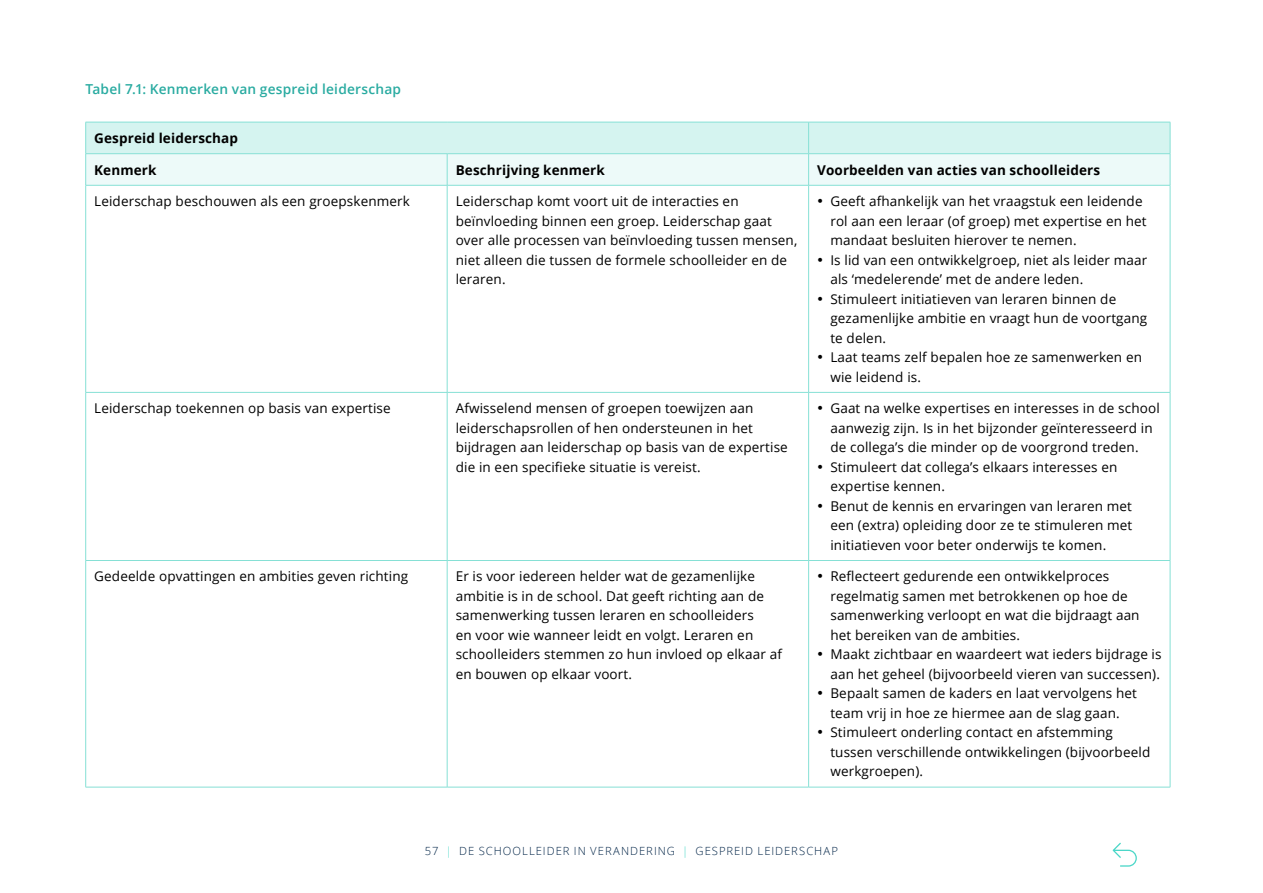
<style>
.page{position:relative;width:1263px;height:893px;background:#fff}
.page>*{position:absolute;margin:0;border:0;box-sizing:border-box;transform-origin:0 0}
.t1{font:600 13.65px "Open Sans";letter-spacing:.015em;color:#29aba1}
.t2{font:13.5px/19.5px "Open Sans";letter-spacing:.01em;color:#000}
.t3{font:700 13.5px "Open Sans";letter-spacing:.01em;color:#000}
.t4{font:300 11.25px "Open Sans";letter-spacing:.09em;color:#002447}
.s1{color:#4bd7c8}
</style>
<div class="page">
<svg style="left:86px;top:123px;width:1084px;height:62px;background:#e0f6f4"></svg>
<hr style="left:85px;top:122px;width:362px;height:1px;background:#86e0d5">
<hr style="left:85px;top:122px;width:1px;height:31px;background:#86e0d5">
<hr style="left:447px;top:122px;width:362px;height:1px;background:#86e0d5">
<hr style="left:809px;top:122px;width:361px;height:1px;background:#86e0d5">
<hr style="left:808px;top:122px;width:1px;height:31px;background:#86e0d5">
<hr style="left:1170px;top:122px;width:1px;height:31px;background:#86e0d5">
<hr style="left:85px;top:153px;width:362px;height:1px;background:#86e0d5">
<hr style="left:85px;top:154px;width:1px;height:31px;background:#86e0d5">
<hr style="left:447px;top:153px;width:362px;height:1px;background:#86e0d5">
<hr style="left:447px;top:154px;width:1px;height:31px;background:#86e0d5">
<hr style="left:809px;top:153px;width:361px;height:1px;background:#86e0d5">
<hr style="left:808px;top:154px;width:1px;height:31px;background:#86e0d5">
<hr style="left:1170px;top:154px;width:1px;height:31px;background:#86e0d5">
<hr style="left:85px;top:185px;width:362px;height:1px;background:#86e0d5">
<hr style="left:85px;top:185px;width:1px;height:207px;background:#86e0d5">
<hr style="left:447px;top:185px;width:362px;height:1px;background:#86e0d5">
<hr style="left:447px;top:185px;width:1px;height:207px;background:#86e0d5">
<hr style="left:809px;top:185px;width:361px;height:1px;background:#86e0d5">
<hr style="left:808px;top:185px;width:1px;height:207px;background:#86e0d5">
<hr style="left:1170px;top:185px;width:1px;height:207px;background:#86e0d5">
<hr style="left:85px;top:392px;width:362px;height:1px;background:#86e0d5">
<hr style="left:85px;top:393px;width:1px;height:167px;background:#86e0d5">
<hr style="left:447px;top:392px;width:362px;height:1px;background:#86e0d5">
<hr style="left:447px;top:393px;width:1px;height:167px;background:#86e0d5">
<hr style="left:809px;top:392px;width:361px;height:1px;background:#86e0d5">
<hr style="left:808px;top:393px;width:1px;height:167px;background:#86e0d5">
<hr style="left:1170px;top:393px;width:1px;height:167px;background:#86e0d5">
<hr style="left:85px;top:560px;width:362px;height:1px;background:#86e0d5">
<hr style="left:85px;top:561px;width:1px;height:226px;background:#86e0d5">
<hr style="left:447px;top:560px;width:362px;height:1px;background:#86e0d5">
<hr style="left:447px;top:561px;width:1px;height:226px;background:#86e0d5">
<hr style="left:809px;top:560px;width:361px;height:1px;background:#86e0d5">
<hr style="left:808px;top:561px;width:1px;height:226px;background:#86e0d5">
<hr style="left:1170px;top:561px;width:1px;height:226px;background:#86e0d5">
<hr style="left:85px;top:787px;width:362px;height:1px;background:#86e0d5">
<hr style="left:447px;top:787px;width:362px;height:1px;background:#86e0d5">
<hr style="left:809px;top:787px;width:361px;height:1px;background:#86e0d5">
<svg style="left:1113px;top:843px;width:24px;height:24px"></svg>
<p class="t1" style="left:85px;top:80px;width:317px">Tabel 7.1: Kenmerken van gespreid leiderschap</p>
<p class="t3" style="left:94px;top:129px;width:145px">Gespreid leiderschap</p>
<p class="t3" style="left:94px;top:160px;width:64px">Kenmerk</p>
<p class="t3" style="left:456px;top:160px;width:151px">Beschrijving kenmerk</p>
<p class="t3" style="left:817px;top:160px;width:285px">Voorbeelden van acties van schoolleiders</p>
<p class="t2" style="left:94px;top:191px;width:317px">Leiderschap beschouwen als een groepskenmerk</p>
<p class="t2" style="left:456px;top:191px;width:343px">Leiderschap komt voort uit de interacties en beïnvloeding binnen een groep. Leiderschap gaat over alle processen van beïnvloeding tussen mensen, niet alleen die tussen de formele schoolleider en de leraren.</p>
<p class="t2" style="left:830px;top:191px;width:318px;text-indent:-13px">• Geeft afhankelijk van het vraagstuk een leidende rol aan een leraar (of groep) met expertise en het mandaat besluiten hierover te nemen.</p>
<p class="t2" style="left:830px;top:250px;width:318px;text-indent:-13px">• Is lid van een ontwikkelgroep, niet als leider maar als ‘medelerende’ met de andere leden.</p>
<p class="t2" style="left:830px;top:289px;width:318px;text-indent:-13px">• Stimuleert initiatieven van leraren binnen de gezamenlijke ambitie en vraagt hun de voortgang te delen.</p>
<p class="t2" style="left:830px;top:347px;width:313px;text-indent:-13px">• Laat teams zelf bepalen hoe ze samenwerken en wie leidend is.</p>
<p class="t2" style="left:94px;top:398px;width:298px">Leiderschap toekennen op basis van expertise</p>
<p class="t2" style="left:456px;top:398px;width:334px">Afwisselend mensen of groepen toewijzen aan leiderschapsrollen of hen ondersteunen in het bijdragen aan leiderschap op basis van de expertise die in een specifieke situatie is vereist.</p>
<p class="t2" style="left:817px;top:398px;width:344px;text-align:center">• Gaat na welke expertises en interesses in de school aanwezig zijn. Is in het bijzonder geïnteresseerd in<br>de collega’s die minder op de voorgrond treden.</p>
<p class="t2" style="left:830px;top:457px;width:288px;text-indent:-13px">• Stimuleert dat collega’s elkaars interesses en expertise kennen.</p>
<p class="t2" style="left:830px;top:496px;width:303px;text-align:justify;text-indent:-13px">• Benut de kennis en ervaringen van leraren met een (extra) opleiding door ze te stimuleren met initiatieven voor beter onderwijs te komen.</p>
<p class="t2" style="left:94px;top:566px;width:315px">Gedeelde opvattingen en ambities geven richting</p>
<p class="t2" style="left:456px;top:566px;width:328px">Er is voor iedereen helder wat de gezamenlijke ambitie is in de school. Dat geeft richting aan de samenwerking tussen leraren en schoolleiders<br>en voor wie wanneer leidt en volgt. Leraren en schoolleiders stemmen zo hun invloed op elkaar af en bouwen op elkaar voort.</p>
<p class="t2" style="left:830px;top:566px;width:311px;text-indent:-13px">• Reflecteert gedurende een ontwikkelproces regelmatig samen met betrokkenen op hoe de samenwerking verloopt en wat die bijdraagt aan het bereiken van de ambities.</p>
<p class="t2" style="left:817px;top:644px;width:346px;text-align:right">• Maakt zichtbaar en waardeert wat ieders bijdrage is aan het geheel (bijvoorbeeld vieren van successen).</p>
<p class="t2" style="left:817px;top:683px;width:321px;text-align:center">• Bepaalt samen de kaders en laat vervolgens het team vrij in hoe ze hiermee aan de slag gaan.</p>
<p class="t2" style="left:830px;top:722px;width:321px;text-indent:-13px">• Stimuleert onderling contact en afstemming tussen verschillende ontwikkelingen (bijvoorbeeld werkgroepen).</p>
<p class="t4" style="left:425px;top:843px;width:415px">57 <span class="s1">|</span> DE SCHOOLLEIDER IN VERANDERING <span class="s1">|</span> GESPREID LEIDERSCHAP</p>
</div>
